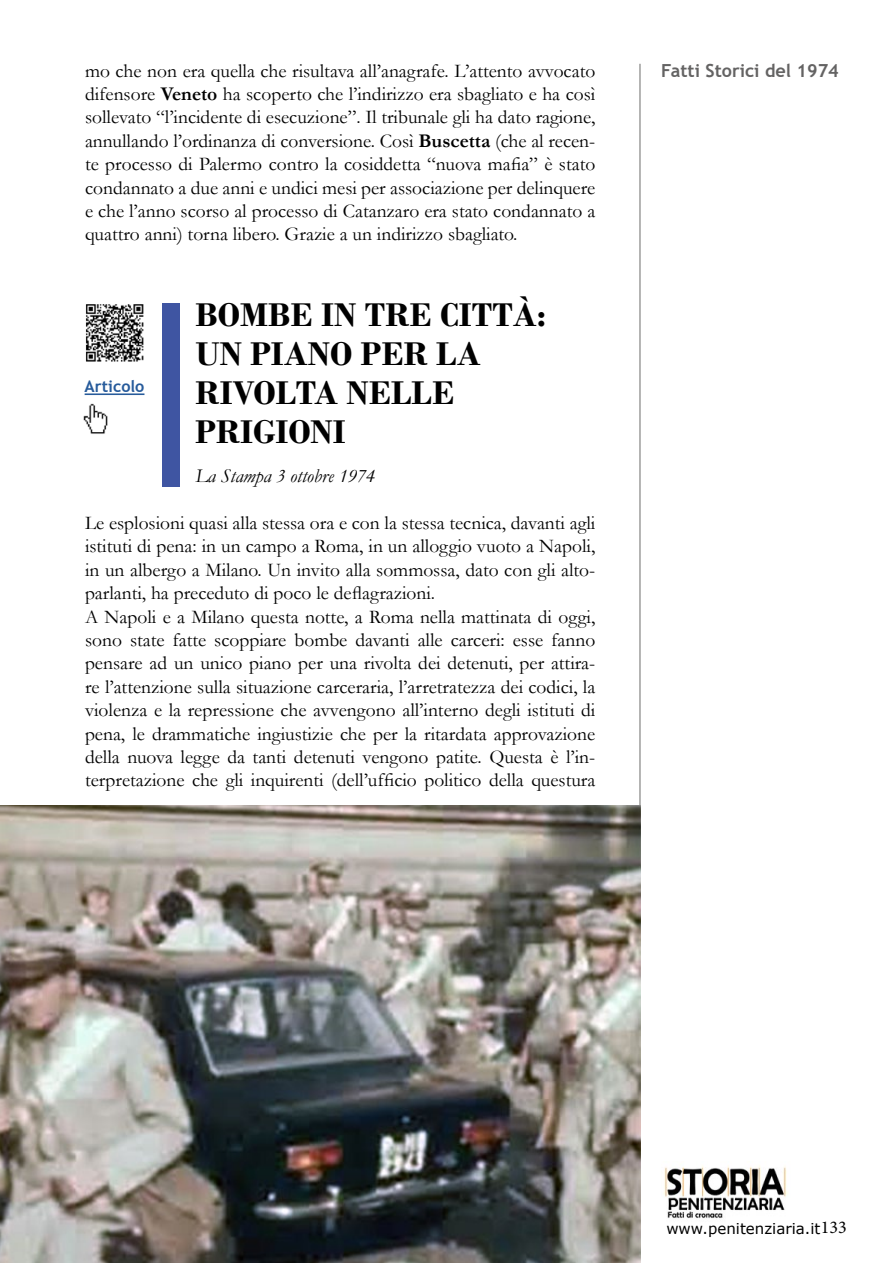
<style>
.page{position:relative;width:893px;height:1263px;background:#fff}
.page>*{position:absolute;margin:0;border:0;box-sizing:border-box;transform-origin:0 0}
.t1{font:700 34.5px/39px "Bodoni";color:#000}
.t2{font:19.5px/23.4px "Garamond";color:#000;text-align:justify}
.t3{font:italic 19.5px "Garamond";color:#000}
.t4{font:700 18px "Trebuchet MS";color:#646363}
.t5{font:700 16.2px "Trebuchet MS";color:#275b9b}
.t6{font:15px "Verdana";color:#000}
.s1{font-weight:700}
.s2{font-family:"Minion Pro";font-size:18px}
</style>
<div class="page">
<hr style="left:639px;top:64px;width:2px;height:1168px;background:#9d9d9c">
<img style="left:664px;top:1166px;width:123px;height:53px">
<div style="left:163px;top:303px;width:17px;height:184px;background:#3f55a2"></div>
<img style="left:0;top:806px;width:641px;height:457px">
<img style="left:85px;top:304px;width:59px;height:58px">
<hr style="left:85px;top:393px;width:59px;height:2px;background:#275b9b">
<img style="left:83px;top:403px;width:25px;height:31px">
<p class="t2" style="left:85px;top:58px;width:512px">mo che non era quella che risultava all’anagrafe. L’attento avvocato</p>
<p class="t4" style="left:661px;top:59px;width:179px">Fatti Storici del 1974</p>
<p class="t2" style="left:85px;top:82px;width:512px">difensore <span class="s1">Veneto</span> ha scoperto che l’indirizzo era sbagliato e ha così sollevato “l’incidente di esecuzione”. Il tribunale gli ha dato ragione, annullando l’ordinanza di conversione. Così <span class="s1">Buscetta</span> (che al recen&shy;te processo di Palermo contro la cosiddetta “nuova mafia” è stato condannato a due anni e undici mesi per associazione per delinquere e che l’anno scorso al processo di Catanzaro era stato condannato a quattro anni) torna libero. Grazie a un indirizzo sbagliato.</p>
<h1 class="t1" style="left:196px;top:295px;width:352px">BOMBE IN TRE CITTÀ:<br>UN PIANO PER LA<br>RIVOLTA NELLE<br>PRIGIONI</h1>
<p class="t3" style="left:196px;top:463px;width:181px">La Stampa 3 ottobre 1974</p>
<p class="t2" style="left:85px;top:511px;width:512px;text-align:left">Le esplosioni quasi alla stessa ora e con la stessa tecnica, davanti agli istituti di pena: in un campo a Roma, in un alloggio vuoto a Napoli, in un albergo a Milano. Un invito alla sommossa, dato con gli alto&shy;parlanti, ha preceduto di poco le deflagrazioni.<br>A Napoli e a Milano questa notte, a Roma nella mattinata di oggi, sono state fatte scoppiare bombe davanti alle carceri: esse fanno pensare ad un unico piano per una rivolta dei detenuti, per attira&shy;re l’attenzione sulla situazione carceraria, l’arretratezza dei codici, la violenza e la repressione che avvengono all’interno degli istituti di pena, le drammatiche ingiustizie che per la ritardata approvazione della nuova legge da tanti detenuti vengono patite. Questa è l’in&shy;terpretazione che gli inquirenti (dell’ufficio politico della questura</p>
<p class="t5" style="left:85px;top:376px;width:61px">Articolo</p>
<p class="t6" style="left:666px;top:1218px;width:182px">www.penitenziaria.it<span class="s2">133</span></p>
</div>
